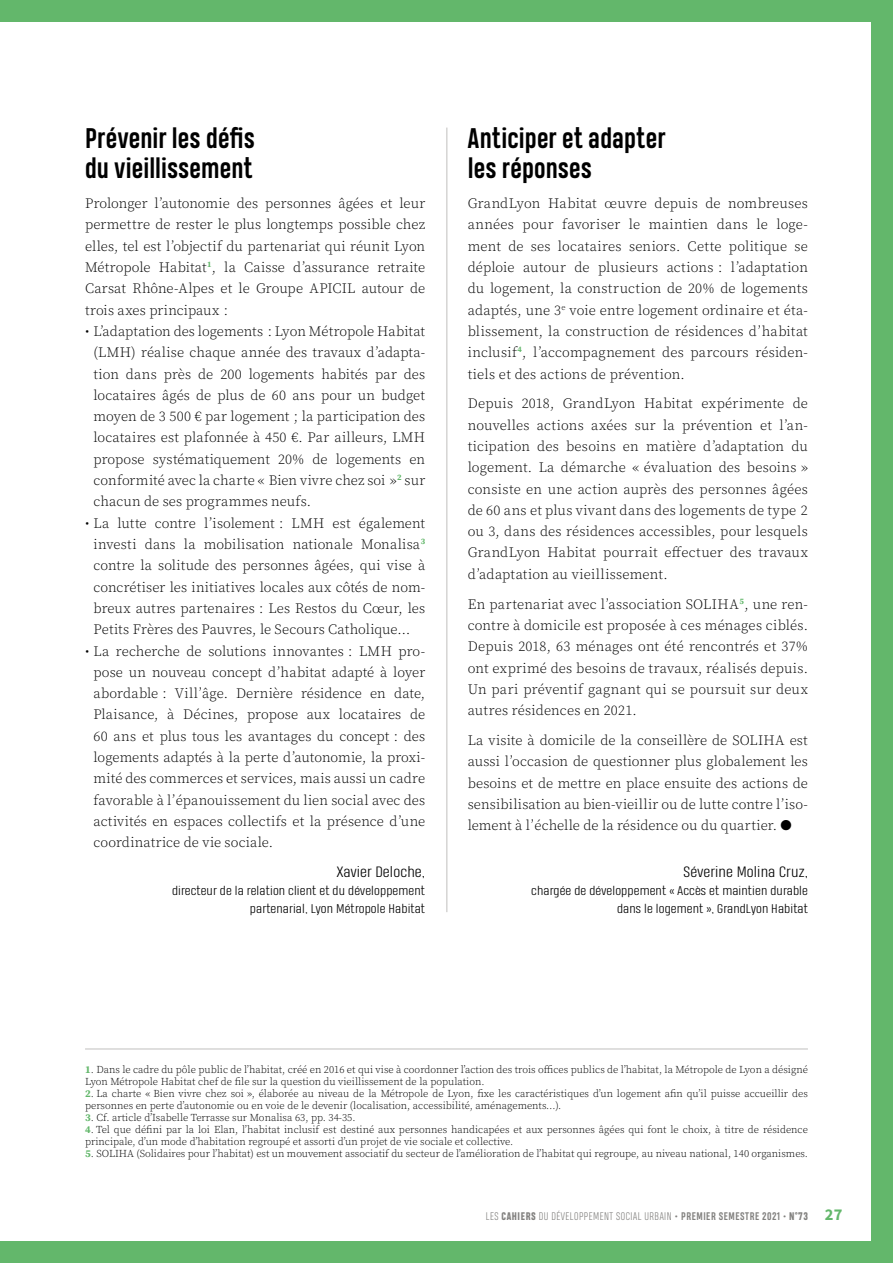
<style>
.page{position:relative;width:893px;height:1263px;background:#fff}
.page>*{position:absolute;margin:0;border:0;box-sizing:border-box;transform-origin:0 0}
._0_TITRE-18{font:700 27px/30px "Heading Pro";letter-spacing:.005em;color:#000}
._1B_txt-serif-9_5-li{font:14.25px/21.3px "Source Serif Variable";letter-spacing:.005em;color:#000;text-align:justify}
.signatures{font:300 14.25px "Heading Pro";letter-spacing:.01em;color:#000;scale:1.2 1}
.signatures-2{font:300 12px/18px "Heading Pro";letter-spacing:.01em;color:#000;text-align:right;scale:1.2 1}
.note_bas_de_page{font:10.5px/12px "Source Serif Variable";color:#000}
.t1{font:300 10.5px "Heading Pro";letter-spacing:.05em;color:#82817f}
.s1{color:#63b76b}
.s2{font-weight:800}
.s3{font-weight:700}
.s4{font-family:"Source Sans Variable";font-weight:400;font-size:16.5px;color:#63b76b}
</style>
<div class="page">
<div style="left:0;top:1242px;width:893px;height:21px;background:#63b76b"></div>
<div style="left:0;top:0;width:893px;height:21px;background:#63b76b"></div>
<div style="left:872px;top:0;width:21px;height:1263px;background:#63b76b"></div>
<hr style="left:85px;top:1048px;width:723px;height:1px;background:#c0bfbe">
<hr style="left:446px;top:128px;width:1px;height:784px;background:#c0bfbe">
<p class="_0_TITRE-18" style="left:85px;top:124px;width:171px">Prévenir les défis du vieillissement</p>
<p class="_1B_txt-serif-9_5-li" style="left:85px;top:193px;width:342px">Prolonger l’autonomie des personnes âgées et leur permettre de rester le plus longtemps possible chez elles, tel est l’objectif du partenariat qui réunit Lyon Métropole Habitat<sup>1</sup>, la Caisse d’assurance retraite Carsat Rhône-Alpes et le Groupe APICIL autour de trois axes principaux :</p>
<p class="_1B_txt-serif-9_5-li" style="left:94px;top:320px;width:333px;text-indent:-9px">• L’adaptation des logements : Lyon Métropole Habitat (LMH) réalise chaque année des travaux d’adapta&shy;tion dans près de 200 logements habités par des locataires âgés de plus de 60 ans pour un budget moyen de 3 500 € par logement ; la participation des locataires est plafonnée à 450 €. Par ailleurs, LMH propose systématiquement 20% de logements en conformité avec la charte « Bien vivre chez soi »<sup>2</sup> sur chacun de ses programmes neufs.</p>
<p class="_1B_txt-serif-9_5-li" style="left:85px;top:512px;width:342px;text-align:center">• La lutte contre l’isolement : LMH est également investi dans la mobilisation nationale Monalisa<sup>3 </sup>contre la solitude des personnes âgées, qui vise à concrétiser les initiatives locales aux côtés de nom&shy;breux autres partenaires : Les Restos du Cœur, les Petits Frères des Pauvres, le Secours Catholique…</p>
<p class="_1B_txt-serif-9_5-li" style="left:94px;top:640px;width:333px;text-indent:-9px">• La recherche de solutions innovantes : LMH pro&shy;pose un nouveau concept d’habitat adapté à loyer abordable : Vill’âge. Dernière résidence en date, Plaisance, à Décines, propose aux locataires de 60 ans et plus tous les avantages du concept : des logements adaptés à la perte d’autonomie, la proxi&shy;mité des commerces et services, mais aussi un cadre favorable à l’épanouissement du lien social avec des activités en espaces collectifs et la présence d’une coordinatrice de vie sociale.</p>
<p class="signatures" style="left:337px;top:864px;width:75px">Xavier Deloche,</p>
<p class="signatures-2" style="left:172px;top:882px;width:212px">directeur de la relation client et du développement partenarial, Lyon Métropole Habitat</p>
<p class="_0_TITRE-18" style="left:468px;top:124px;width:199px">Anticiper et adapter les réponses</p>
<p class="_1B_txt-serif-9_5-li" style="left:468px;top:193px;width:342px">GrandLyon Habitat œuvre depuis de nombreuses années pour favoriser le maintien dans le loge&shy;ment de ses locataires seniors. Cette politique se déploie autour de plusieurs actions : l’adaptation du logement, la construction de 20% de logements adaptés, une 3<sup>e</sup> voie entre logement ordinaire et éta&shy;blissement, la construction de résidences d’habitat inclusif<sup>4</sup>, l’accompagnement des parcours résiden&shy;tiels et des actions de prévention.</p>
<p class="_1B_txt-serif-9_5-li" style="left:468px;top:393px;width:342px">Depuis 2018, GrandLyon Habitat expérimente de nouvelles actions axées sur la prévention et l’an&shy;ticipation des besoins en matière d’adaptation du logement. La démarche « évaluation des besoins » consiste en une action auprès des personnes âgées de 60 ans et plus vivant dans des logements de type 2 ou 3, dans des résidences accessibles, pour lesquels GrandLyon Habitat pourrait effectuer des travaux d’adaptation au vieillissement.</p>
<p class="_1B_txt-serif-9_5-li" style="left:468px;top:593px;width:342px">En partenariat avec l’association SOLIHA<sup>5</sup>, une ren&shy;contre à domicile est proposée à ces ménages ciblés.<br>Depuis 2018, 63 ménages ont été rencontrés et 37% ont exprimé des besoins de travaux, réalisés depuis.<br>Un pari préventif gagnant qui se poursuit sur deux autres résidences en 2021.</p>
<p class="_1B_txt-serif-9_5-li" style="left:468px;top:729px;width:342px">La visite à domicile de la conseillère de SOLIHA est aussi l’occasion de questionner plus globalement les besoins et de mettre en place ensuite des actions de sensibilisation au bien-vieillir ou de lutte contre l’iso&shy;lement à l’échelle de la résidence ou du quartier. ●</p>
<p class="signatures" style="left:684px;top:864px;width:105px">Séverine Molina Cruz,</p>
<p class="signatures-2" style="left:531px;top:882px;width:232px">chargée de développement « Accès et maintien durable dans le logement », GrandLyon Habitat</p>
<p class="note_bas_de_page" style="left:85px;top:1063px;width:724px"><span class="s1">1</span>. Dans le cadre du pôle public de l’habitat, créé en 2016 et qui vise à coordonner l’action des trois offices publics de l’habitat, la Métropole de Lyon a désigné<br>Lyon Métropole Habitat chef de file sur la question du vieillissement de la population.</p>
<p class="note_bas_de_page" style="left:85px;top:1087px;width:724px"><span class="s1">2</span>. La charte « Bien vivre chez soi », élaborée au niveau de la Métropole de Lyon, fixe les caractéristiques d’un logement afin qu’il puisse accueillir des personnes en perte d’autonomie ou en voie de le devenir (localisation, accessibilité, aménagements…).</p>
<p class="note_bas_de_page" style="left:85px;top:1111px;width:272px"><span class="s1">3</span>. Cf. article d’Isabelle Terrasse sur Monalisa 63, pp. 34-35.</p>
<p class="note_bas_de_page" style="left:85px;top:1123px;width:724px"><span class="s1">4</span>. Tel que défini par la loi Elan, l’habitat inclusif est destiné aux personnes handicapées et aux personnes âgées qui font le choix, à titre de résidence principale, d’un mode d’habitation regroupé et assorti d’un projet de vie sociale et collective.</p>
<p class="note_bas_de_page" style="left:85px;top:1147px;width:724px"><span class="s1">5</span>. SOLIHA (Solidaires pour l’habitat) est un mouvement associatif du secteur de l’amélioration de l’habitat qui regroupe, au niveau national, 140 organismes.</p>
<p class="t1" style="left:486px;top:1211px;width:358px">LES <span class="s2">CAHIERS</span> DU DÉVELOPPEMENT SOCIAL URBAIN • <span class="s3">PREMIER SEMESTRE 2021</span> • <span class="s2">N°73</span> <span class="s4">27</span></p>
</div>
